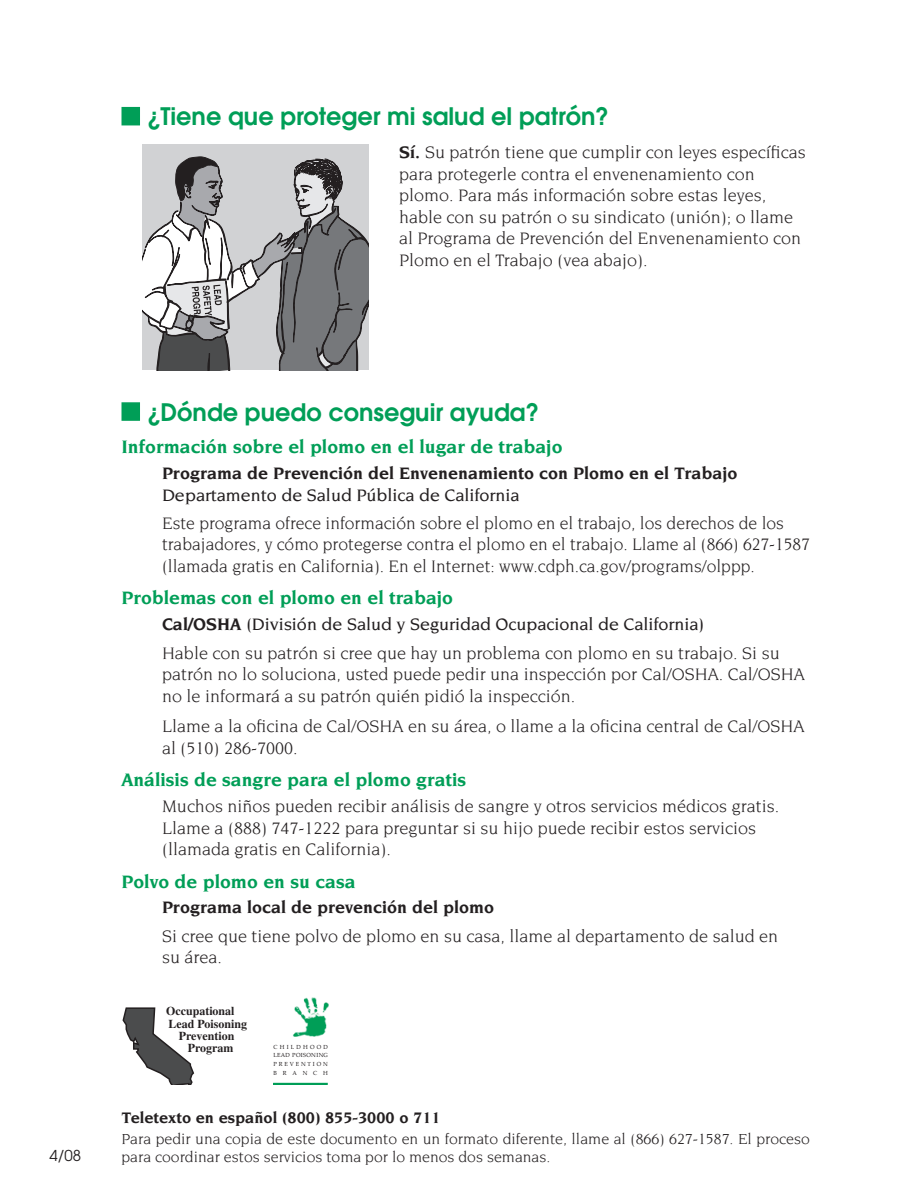
<style>
.page{position:relative;width:918px;height:1188px;background:#fff}
.page>*{position:absolute;margin:0;border:0;box-sizing:border-box;transform-origin:0 0}
.SubH_1_SP{font:600 24px "Avant Garde";color:#009e57}
.SpanBody{font:700 19.5px "Novarese";color:#009e57}
.Indented_info{font:18px/21.6px "Novarese";color:#231f20}
.SpanBody-2{font:18px/21.6px "Novarese";color:#231f20}
.Indented_heads{font:700 18px/21.6px "Novarese";color:#231f20}
.Indented_heads-2{font:500 18px "Novarese";color:#231f20}
.SpanBody-3{font:700 16.5px "Novarese";color:#231f20}
.Indented_info-2{font:15.75px/18px "Novarese";color:#231f20}
.t1{font:15px "Avant Garde";color:#231f20}
.t2{font:700 12.15px "Times";color:#231f20}
.t3{font:5.7px/8.9px "Palatino";letter-spacing:.32em;color:#231f20;text-align:justify}
.s1{font-weight:700}
.s2{font-weight:500}
</style>
<div class="page">
<div style="left:122px;top:107px;width:18px;height:18px;background:#009e57"></div>
<div style="left:122px;top:402px;width:18px;height:19px;background:#009e57;border:2px solid #009e57"></div>
<div style="left:142px;top:144px;width:226px;height:226px;background:#d1d2d4"></div>
<svg style="left:142px;top:156px;width:226px;height:214px"></svg>
<svg style="left:122px;top:1007px;width:73px;height:78px"></svg>
<hr style="left:274px;top:1083px;width:53px;height:2px;background:#009e57">
<img style="left:293px;top:997px;width:35px;height:39px">
<p class="SubH_1_SP" style="left:147px;top:101px;width:463px">¿Tiene que proteger mi salud el patrón?</p>
<p class="SpanBody-2" style="left:399px;top:141px;width:408px"><span class="s1">Sí.</span> Su patrón tiene que cumplir con leyes específicas para protegerle contra el envenenamiento con plomo. Para más información sobre estas leyes, hable con su patrón o su sindicato (unión); o llame al Programa de Prevención del Envenenamiento con Plomo en el Trabajo (vea abajo).</p>
<p class="t1" style="left:50px;top:1146px;width:33px">4/08</p>
<p class="SubH_1_SP" style="left:147px;top:396px;width:394px">¿Dónde puedo conseguir ayuda?</p>
<p class="SpanBody" style="left:122px;top:436px;width:443px">Información sobre el plomo en el lugar de trabajo</p>
<p class="Indented_heads" style="left:162px;top:462px;width:577px">Programa de Prevención del Envenenamiento con Plomo en el Trabajo<br><span class="s2">Departamento de Salud Pública de California</span></p>
<p class="Indented_info" style="left:162px;top:512px;width:649px">Este programa ofrece información sobre el plomo en el trabajo, los derechos de los trabajadores, y cómo protegerse contra el plomo en el trabajo. Llame al (866) 627-1587 (llamada gratis en California). En el Internet: www.cdph.ca.gov/programs/olppp.</p>
<p class="SpanBody" style="left:122px;top:587px;width:333px">Problemas con el plomo en el trabajo</p>
<p class="Indented_heads-2" style="left:162px;top:615px;width:544px"><span class="s1">Cal/OSHA</span> (División de Salud y Seguridad Ocupacional de California)</p>
<p class="Indented_info" style="left:162px;top:642px;width:644px">Hable con su patrón si cree que hay un problema con plomo en su trabajo. Si su patrón no lo soluciona, usted puede pedir una inspección por Cal/OSHA. Cal/OSHA no le informará a su patrón quién pidió la inspección.</p>
<p class="Indented_info" style="left:162px;top:715px;width:644px">Llame a la oficina de Cal/OSHA en su área, o llame a la oficina central de Cal/OSHA al (510) 286-7000.</p>
<p class="SpanBody" style="left:122px;top:769px;width:346px">Análisis de sangre para el plomo gratis</p>
<p class="Indented_info" style="left:162px;top:795px;width:619px">Muchos niños pueden recibir análisis de sangre y otros servicios médicos gratis.<br>Llame a (888) 747-1222 para preguntar si su hijo puede recibir estos servicios (llamada gratis en California).</p>
<p class="SpanBody" style="left:122px;top:870px;width:236px">Polvo de plomo en su casa</p>
<p class="Indented_heads" style="left:162px;top:897px;width:334px">Programa local de prevención del plomo</p>
<p class="Indented_info" style="left:162px;top:925px;width:618px">Si cree que tiene polvo de plomo en su casa, llame al departamento de salud en su área.</p>
<p class="t2" style="left:166px;top:1004px;width:70px">Occupational</p>
<p class="t2" style="left:169px;top:1016px;width:80px">Lead Poisoning</p>
<p class="t2" style="left:179px;top:1028px;width:57px">Prevention</p>
<p class="t2" style="left:188px;top:1040px;width:47px">Program</p>
<p class="t3" style="left:274px;top:1042px;width:56px">CHILDHOOD LEAD POISONING PREVENTION BRANCH</p>
<p class="SpanBody-3" style="left:122px;top:1109px;width:321px">Teletexto en español (800) 855-3000 o 711</p>
<p class="Indented_info-2" style="left:122px;top:1129px;width:690px">Para pedir una copia de este documento en un formato diferente, llame al (866) 627-1587. El proceso para coordinar estos servicios toma por lo menos dos semanas.</p>
</div>
